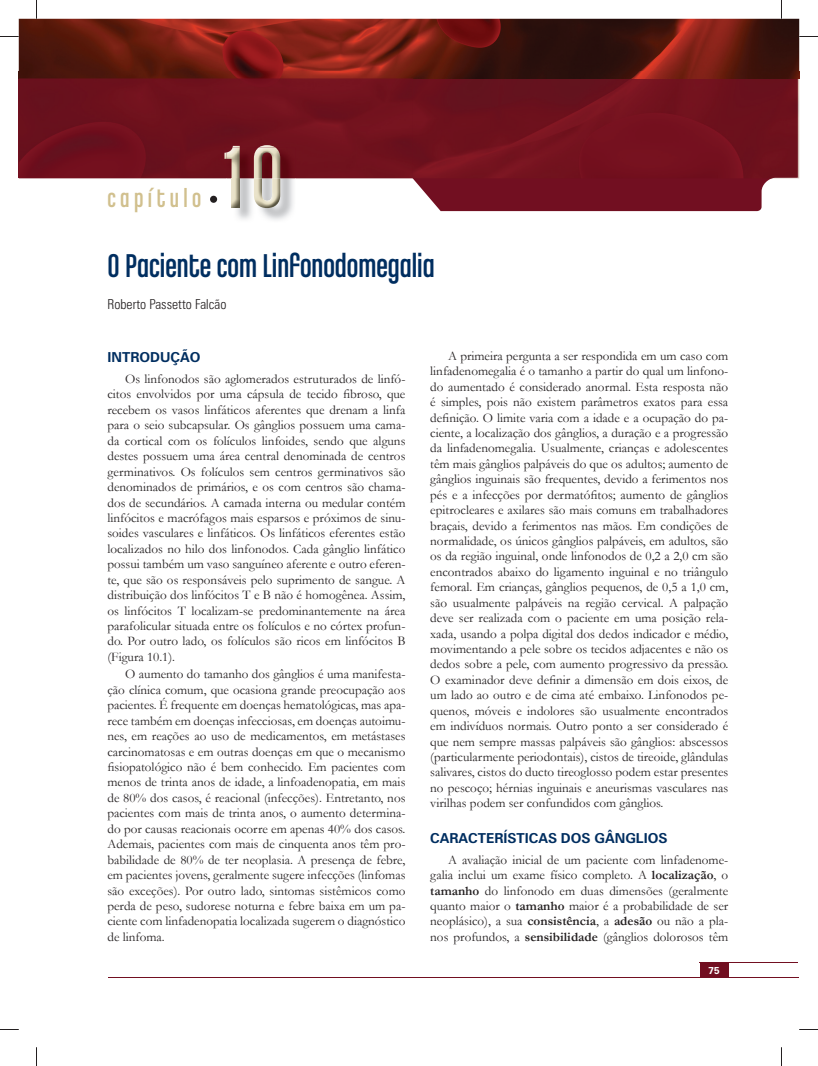
<style>
.page{position:relative;width:818px;height:1066px;background:#fff}
.page>*{position:absolute;margin:0;border:0;box-sizing:border-box;transform-origin:0 0}
.t1{font:35px "Chalet Comprime Cologne Eighty";color:#002e60}
.t2{font:27.5px "Chalet Comprime Cologne Eighty";letter-spacing:.16em;color:#d1c08e}
.t3{font:700 13.75px "Zurich BT";color:#002e60}
.t4{font:300 condensed 13.75px "Zurich BT";color:#231f20}
.t5{font:13.12px/15.4px "Garamond";color:#231f20;text-align:justify}
.t6{font:700 10px "Zurich BT";color:#fff}
.s1{font-weight:700}
</style>
<div class="page">
<svg style="left:37px;top:178px;width:760px;height:33px"></svg>
<img style="left:19px;top:19px;width:779px;height:53px">
<img style="left:797px;top:78px;width:1px;height:100px">
<img style="left:412px;top:78px;width:385px;height:100px">
<img style="left:19px;top:72px;width:779px;height:6px">
<img style="left:19px;top:78px;width:393px;height:100px">
<img style="left:226px;top:147px;width:69px;height:73px">
<svg style="left:259px;top:145px;width:16px;height:2px"></svg>
<img style="left:254px;top:194px;width:26px;height:14px">
<img style="left:254px;top:147px;width:26px;height:31px">
<img style="left:224px;top:146px;width:15px;height:13px">
<img style="left:231px;top:178px;width:8px;height:29px">
<img style="left:226px;top:147px;width:13px;height:31px">
<div style="left:210px;top:196px;width:7px;height:7px;background:#231f20;border-radius:50%"></div>
<div style="left:699px;top:961px;width:28px;height:16px;background:#720f21"></div>
<hr style="left:109px;top:976px;width:689px;height:1px;background:#720f21">
<hr style="left:699px;top:961px;width:98px;height:1px;background:#720f21">
<svg style="left:0;top:36px;width:19px;height:1px"></svg>
<svg style="left:798px;top:36px;width:19px;height:1px"></svg>
<svg style="left:36px;top:0;width:1px;height:19px"></svg>
<svg style="left:36px;top:1047px;width:1px;height:18px"></svg>
<h2 class="t2" style="left:107px;top:188px;width:95px">capítulo</h2>
<h1 class="t1" style="left:107px;top:253px;width:328px">O Paciente com Linfonodomegalia</h1>
<p class="t4" style="left:107px;top:299px;width:120px">Roberto Passetto Falcão</p>
<p class="t3" style="left:107px;top:352px;width:94px">INTRODUÇÃO</p>
<p class="t5" style="left:107px;top:371px;width:299px;text-indent:18px">Os linfonodos são aglomerados estruturados de linfó&shy;citos envolvidos por uma cápsula de tecido fibroso, que recebem os vasos linfáticos aferentes que drenam a linfa para o seio subcapsular. Os gânglios possuem uma cama&shy;da cortical com os folículos linfoides, sendo que alguns destes possuem uma área central denominada de centros germinativos. Os folículos sem centros germinativos são denominados de primários, e os com centros são chama&shy;dos de secundários. A camada interna ou medular contém linfócitos e macrófagos mais esparsos e próximos de sinu&shy;soides vasculares e linfáticos. Os linfáticos eferentes estão localizados no hilo dos linfonodos. Cada gânglio linfático possui também um vaso sanguíneo aferente e outro eferen&shy;te, que são os responsáveis pelo suprimento de sangue. A distribuição dos linfócitos T e B não é homogênea. Assim, os linfócitos T localizam-se predominantemente na área parafolicular situada entre os folículos e no córtex profun&shy;do. Por outro lado, os folículos são ricos em linfócitos B (Figura 10.1).</p>
<p class="t5" style="left:107px;top:666px;width:299px;text-indent:18px">O aumento do tamanho dos gânglios é uma manifesta&shy;ção clínica comum, que ocasiona grande preocupação aos pacientes. É frequente em doenças hematológicas, mas apa&shy;rece também em doenças infecciosas, em doenças autoimu&shy;nes, em reações ao uso de medicamentos, em metástases carcinomatosas e em outras doenças em que o mecanismo fisiopatológico não é bem conhecido. Em pacientes com menos de trinta anos de idade, a linfoadenopatia, em mais de 80% dos casos, é reacional (infecções). Entretanto, nos pacientes com mais de trinta anos, o aumento determina&shy;do por causas reacionais ocorre em apenas 40% dos casos.<br>Ademais, pacientes com mais de cinquenta anos têm pro&shy;babilidade de 80% de ter neoplasia. A presença de febre, em pacientes jovens, geralmente sugere infecções (linfomas são exceções). Por outro lado, sintomas sistêmicos como perda de peso, sudorese noturna e febre baixa em um pa&shy;ciente com linfadenopatia localizada sugerem o diagnóstico de linfoma.</p>
<p class="t5" style="left:430px;top:348px;width:299px;text-indent:18px">A primeira pergunta a ser respondida em um caso com linfadenomegalia é o tamanho a partir do qual um linfono&shy;do aumentado é considerado anormal. Esta resposta não é simples, pois não existem parâmetros exatos para essa definição. O limite varia com a idade e a ocupação do pa&shy;ciente, a localização dos gânglios, a duração e a progressão da linfadenomegalia. Usualmente, crianças e adolescentes têm mais gânglios palpáveis do que os adultos; aumento de gânglios inguinais são frequentes, devido a ferimentos nos pés e a infecções por dermatófitos; aumento de gânglios epitrocleares e axilares são mais comuns em trabalhadores braçais, devido a ferimentos nas mãos. Em condições de normalidade, os únicos gânglios palpáveis, em adultos, são os da região inguinal, onde linfonodos de 0,2 a 2,0 cm são encontrados abaixo do ligamento inguinal e no triângulo femoral. Em crianças, gânglios pequenos, de 0,5 a 1,0 cm, são usualmente palpáveis na região cervical. A palpação deve ser realizada com o paciente em uma posição rela&shy;xada, usando a polpa digital dos dedos indicador e médio, movimentando a pele sobre os tecidos adjacentes e não os dedos sobre a pele, com aumento progressivo da pressão.<br>O examinador deve definir a dimensão em dois eixos, de um lado ao outro e de cima até embaixo. Linfonodos pe&shy;quenos, móveis e indolores são usualmente encontrados em indivíduos normais. Outro ponto a ser considerado é que nem sempre massas palpáveis são gânglios: abscessos (particularmente periodontais), cistos de tireoide, glândulas salivares, cistos do ducto tireoglosso podem estar presentes no pescoço; hérnias inguinais e aneurismas vasculares nas virilhas podem ser confundidos com gânglios.</p>
<p class="t3" style="left:430px;top:832px;width:239px">CARACTERÍSTICAS DOS GÂNGLIOS</p>
<p class="t5" style="left:430px;top:851px;width:299px;text-indent:18px">A avaliação inicial de um paciente com linfadenome&shy;galia inclui um exame físico completo. A <span class="s1">localização</span>, o <span class="s1">tamanho</span> do linfonodo em duas dimensões (geralmente quanto maior o <span class="s1">tamanho</span> maior é a probabilidade de ser neoplásico), a sua <span class="s1">consistência</span>, a <span class="s1">adesão</span> ou não a pla&shy;nos profundos, a <span class="s1">sensibilidade</span> (gânglios dolorosos têm</p>
<p class="t6" style="left:708px;top:966px;width:13px">75</p>
</div>
